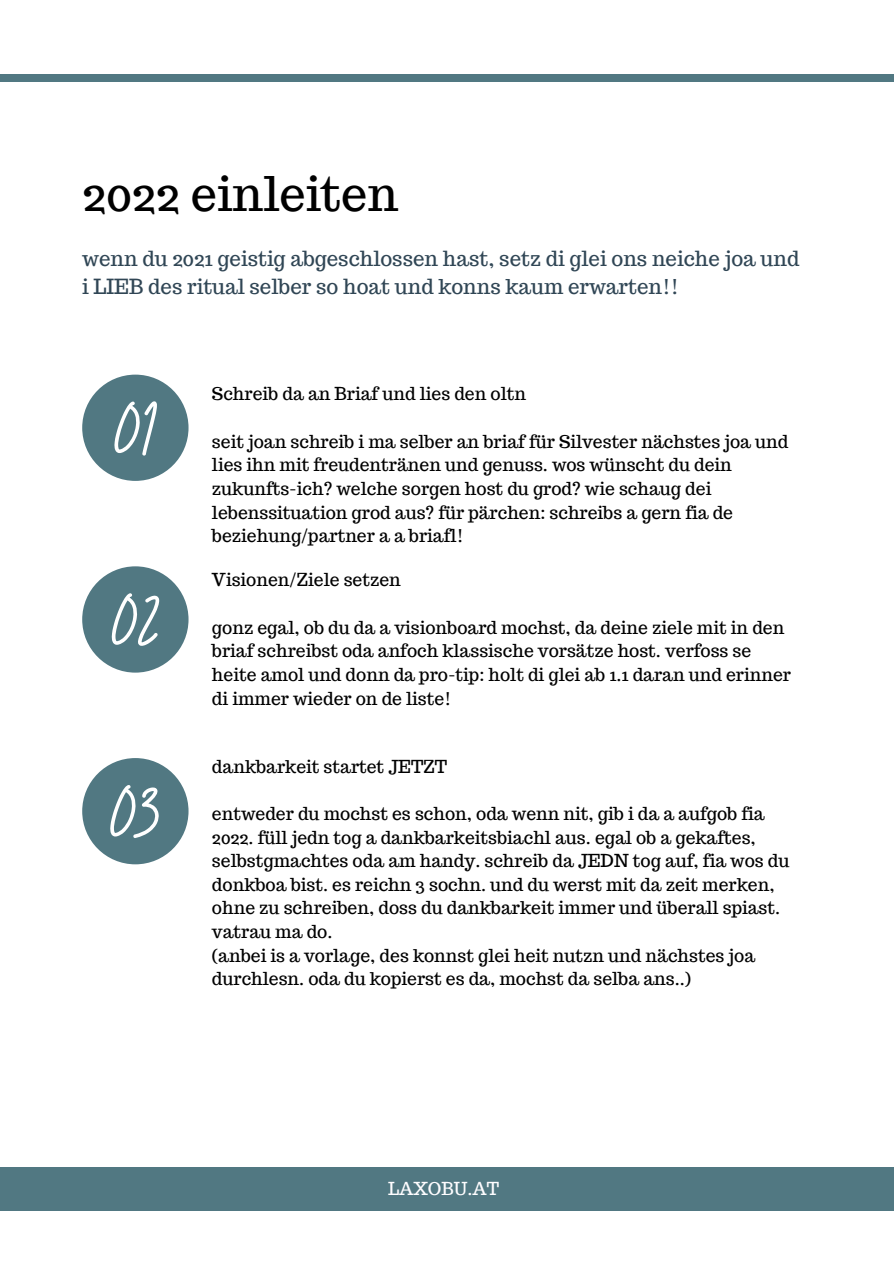
<style>
.page{position:relative;width:894px;height:1264px;background:#fff}
.page>*{position:absolute;margin:0;border:0;box-sizing:border-box;transform-origin:0 0}
.t1{font:87.15px "Brittany Signature";color:#fff}
.t2{font:46.8px "Trocchi";color:#000}
.t3{font:20.4px/28.2px "Trocchi";color:#304655}
.t4{font:17.55px/23.7px "Trocchi";color:#000}
.t5{font:17.55px "Trocchi";color:#fefdff}
</style>
<div class="page">
<div style="left:0;top:74px;width:893px;height:7px;background:#517882"></div>
<div style="left:0;top:1167px;width:893px;height:44px;background:#517882"></div>
<div style="left:82px;top:374px;width:106px;height:107px;background:#517882;border-radius:50%"></div>
<div style="left:82px;top:566px;width:106px;height:106px;background:#517882;border-radius:50%"></div>
<div style="left:82px;top:758px;width:106px;height:106px;background:#517882;border-radius:50%"></div>
<p class="t2" style="left:82px;top:164px;width:317px">2022 einleiten</p>
<p class="t3" style="left:82px;top:244px;width:718px">wenn du 2021 geistig abgeschlossen hast, setz di glei ons neiche joa und i LIEB des ritual selber so hoat und konns kaum erwarten!!</p>
<p class="t1" style="left:114px;top:368px;width:45px">01</p>
<p class="t1" style="left:111px;top:559px;width:50px">02</p>
<p class="t1" style="left:109px;top:751px;width:53px">03</p>
<p class="t4" style="left:212px;top:382px;width:315px">Schreib da an Briaf und lies den oltn</p>
<p class="t4" style="left:212px;top:429px;width:577px">seit joan schreib i ma selber an briaf für Silvester nächstes joa und lies ihn mit freudentränen und genuss. wos wünscht du dein zukunfts-ich? welche sorgen host du grod? wie schaug dei lebenssituation grod aus? für pärchen: schreibs a gern fia de beziehung/partner a a briafl!</p>
<p class="t4" style="left:212px;top:568px;width:190px">Visionen/Ziele setzen</p>
<p class="t4" style="left:212px;top:615px;width:580px">gonz egal, ob du da a visionboard mochst, da deine ziele mit in den briaf schreibst oda anfoch klassische vorsätze host. verfoss se heite amol und donn da pro-tip: holt di glei ab 1.1 daran und erinner di immer wieder on de liste!</p>
<p class="t4" style="left:212px;top:754px;width:237px">dankbarkeit startet JETZT</p>
<p class="t4" style="left:212px;top:801px;width:579px">entweder du mochst es schon, oda wenn nit, gib i da a aufgob fia 2022. füll jedn tog a dankbarkeitsbiachl aus. egal ob a gekaftes, selbstgmachtes oda am handy. schreib da JEDN tog auf, fia wos du donkboa bist. es reichn 3 sochn. und du werst mit da zeit merken, ohne zu schreiben, doss du dankbarkeit immer und überall spiast. vatrau ma do.</p>
<p class="t4" style="left:212px;top:943px;width:544px">(anbei is a vorlage, des konnst glei heit nutzn und nächstes joa durchlesn. oda du kopierst es da, mochst da selba ans..)</p>
<p class="t5" style="left:388px;top:1176px;width:112px">LAXOBU.AT</p>
</div>
